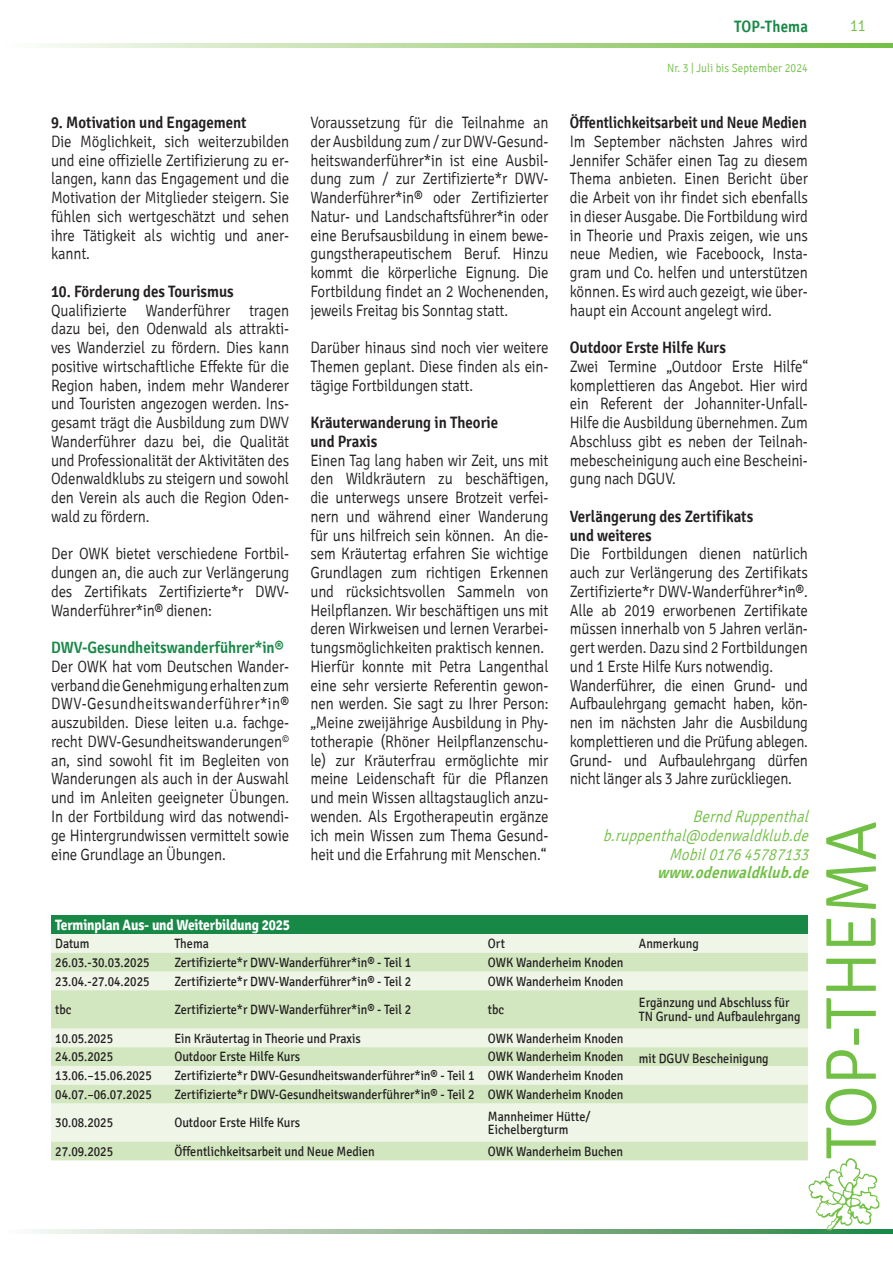
<style>
.page{position:relative;width:893px;height:1263px;background:#fff}
.page>*{position:absolute;margin:0;border:0;box-sizing:border-box;transform-origin:0 0}
.t1{font:300 72px "Signika";letter-spacing:-.01em;color:#71bf44;scale:.95 1}
.t2{font:300 16.5px/18.8px "Signika";letter-spacing:-.01em;color:#231f20;text-align:justify;scale:.9 1}
.t3{font:600 16.5px/18.8px "Signika";color:#231f20;scale:.9 1}
.t4{font:italic 300 16.5px/18.8px "Signika";color:#71bf44;text-align:right;scale:.9 1}
.t5{font:600 16.5px "Signika";color:#188847;scale:.9 1}
.t6{font:600 16.5px "Signika";color:#231f20;scale:.86 1}
.t7{font:italic 600 16.5px "Signika";color:#71bf44;scale:.9 1}
.t8{font:300 16.5px "Signika";color:#71bf44;scale:.9 1}
.t9{font:700 15px "Signika";letter-spacing:-.01em;color:#fff;scale:.9 1}
.t10{font:13.5px/13.5px "Signika";color:#231f20;scale:.9 1}
.t11{font:300 12px "Signika";letter-spacing:.01em;color:#71bf44;scale:.9 1}
</style>
<div class="page">
<svg style="left:36px;top:1229px;width:857px;height:4px"></svg>
<img style="left:807px;top:1158px;width:74px;height:75px">
<svg style="left:43px;top:44px;width:850px;height:4px"></svg>
<div style="left:51px;top:915px;width:757px;height:19px;background:#188847"></div>
<div style="left:51px;top:934px;width:757px;height:19px;background:#eff6e8"></div>
<svg style="left:51px;top:953px;width:757px;height:207px;fill:#d2e7c0"></svg>
<p class="t5" style="left:734px;top:17px;width:84px">TOP-Thema</p>
<p class="t8" style="left:850px;top:17px;width:19px">11</p>
<p class="t11" style="left:667px;top:61px;width:158px">Nr. 3 | Juli bis September 2024</p>
<p class="t3" style="left:51px;top:113px;width:219px">9. Motivation und Engagement</p>
<p class="t2" style="left:51px;top:132px;width:266px">Die Möglichkeit, sich weiterzubilden und eine offizielle Zertifizierung zu er&shy;langen, kann das Engagement und die Motivation der Mitglieder steigern. Sie fühlen sich wertgeschätzt und sehen ihre Tätigkeit als wichtig und aner&shy;kannt.</p>
<p class="t3" style="left:51px;top:282px;width:204px">10. Förderung des Tourismus</p>
<p class="t2" style="left:51px;top:301px;width:266px">Qualifizierte Wanderführer tragen dazu bei, den Odenwald als attrakti&shy;ves Wanderziel zu fördern. Dies kann positive wirtschaftliche Effekte für die Region haben, indem mehr Wanderer und Touristen angezogen werden. Ins&shy;gesamt trägt die Ausbildung zum DWV Wanderführer dazu bei, die Qualität und Professionalität der Aktivitäten des Odenwaldklubs zu steigern und sowohl den Verein als auch die Region Oden&shy;wald zu fördern.</p>
<p class="t2" style="left:51px;top:545px;width:266px">Der OWK bietet verschiedene Fortbil&shy;dungen an, die auch zur Verlängerung des Zertifikats Zertifizierte*r DWV-Wanderführer*in® dienen:</p>
<p class="t5" style="left:51px;top:638px;width:260px">DWV-Gesundheitswanderführer*in®</p>
<p class="t2" style="left:51px;top:657px;width:266px">Der OWK hat vom Deutschen Wander&shy;verband die Genehmigung erhalten zum DWV-Gesundheitswanderführer*in® auszubilden. Diese leiten u.a. fachge&shy;recht DWV-Gesundheitswanderungen<sup>© </sup>an, sind sowohl fit im Begleiten von Wanderungen als auch in der Auswahl und im Anleiten geeigneter Übungen.<br>In der Fortbildung wird das notwendi&shy;ge Hintergrundwissen vermittelt sowie eine Grundlage an Übungen.</p>
<p class="t2" style="left:310px;top:114px;width:266px">Voraussetzung für die Teilnahme an der Ausbildung zum / zur DWV-Gesund&shy;heitswanderführer*in ist eine Ausbil&shy;dung zum / zur Zertifizierte*r DWV-Wanderführer*in® oder Zertifizierter Natur- und Landschaftsführer*in oder eine Berufsausbildung in einem bewe&shy;gungstherapeutischem Beruf. Hinzu kommt die körperliche Eignung. Die Fortbildung findet an 2 Wochenenden, jeweils Freitag bis Sonntag statt.</p>
<p class="t2" style="left:310px;top:339px;width:266px">Darüber hinaus sind noch vier weitere Themen geplant. Diese finden als ein&shy;tägige Fortbildungen statt.</p>
<p class="t3" style="left:310px;top:413px;width:210px">Kräuterwanderung in Theorie und Praxis</p>
<p class="t2" style="left:310px;top:451px;width:266px;text-align:left">Einen Tag lang haben wir Zeit, uns mit den Wildkräutern zu beschäftigen, die unterwegs unsere Brotzeit verfei&shy;nern und während einer Wanderung für uns hilfreich sein können. An die&shy;sem Kräutertag erfahren Sie wichtige Grundlagen zum richtigen Erkennen und rücksichtsvollen Sammeln von Heilpflanzen. Wir beschäftigen uns mit deren Wirkweisen und lernen Verarbei&shy;tungsmöglichkeiten praktisch kennen.<br>Hierfür konnte mit Petra Langenthal eine sehr versierte Referentin gewon&shy;nen werden. Sie sagt zu Ihrer Person: „Meine zweijährige Ausbildung in Phy&shy;totherapie (Rhöner Heilpflanzenschu&shy;le) zur Kräuterfrau ermöglichte mir meine Leidenschaft für die Pflanzen und mein Wissen alltagstauglich anzu&shy;wenden. Als Ergotherapeutin ergänze ich mein Wissen zum Thema Gesund&shy;heit und die Erfahrung mit Menschen.“</p>
<p class="t6" style="left:570px;top:113px;width:277px">Öffentlichkeitsarbeit und Neue Medien</p>
<p class="t2" style="left:570px;top:132px;width:266px">Im September nächsten Jahres wird Jennifer Schäfer einen Tag zu diesem Thema anbieten. Einen Bericht über die Arbeit von ihr findet sich ebenfalls in dieser Ausgabe. Die Fortbildung wird in Theorie und Praxis zeigen, wie uns neue Medien, wie Faceboock, Insta&shy;gram und Co. helfen und unterstützen können. Es wird auch gezeigt, wie über&shy;haupt ein Account angelegt wird.</p>
<p class="t3" style="left:570px;top:338px;width:175px">Outdoor Erste Hilfe Kurs</p>
<p class="t2" style="left:570px;top:357px;width:266px">Zwei Termine „Outdoor Erste Hilfe“ komplettieren das Angebot. Hier wird ein Referent der Johanniter-Unfall-Hilfe die Ausbildung übernehmen. Zum Abschluss gibt es neben der Teilnah&shy;mebescheinigung auch eine Bescheini&shy;gung nach DGUV.</p>
<p class="t3" style="left:570px;top:507px;width:205px">Verlängerung des Zertifikats und weiteres</p>
<p class="t2" style="left:570px;top:545px;width:266px;text-align:left">Die Fortbildungen dienen natürlich auch zur Verlängerung des Zertifikats Zertifizierte*r DWV-Wanderführer*in®.<br>Alle ab 2019 erworbenen Zertifikate müssen innerhalb von 5 Jahren verlän&shy;gert werden. Dazu sind 2 Fortbildungen und 1 Erste Hilfe Kurs notwendig.<br>Wanderführer, die einen Grund- und Aufbaulehrgang gemacht haben, kön&shy;nen im nächsten Jahr die Ausbildung komplettieren und die Prüfung ablegen.<br>Grund- und Aufbaulehrgang dürfen nicht länger als 3 Jahre zurückliegen.</p>
<p class="t4" style="left:603px;top:807px;width:235px">BerndRuppenthal b.ruppenthal@odenwaldklub.de<br>Mobil017645787133</p>
<p class="t7" style="left:657px;top:863px;width:175px">www.odenwaldklub.de</p>
<p class="t9" style="left:55px;top:916px;width:262px">Terminplan Aus- und Weiterbildung 2025</p>
<p class="t10" style="left:55px;top:937px;width:40px">Datum</p>
<p class="t10" style="left:174px;top:937px;width:40px">Thema</p>
<p class="t10" style="left:488px;top:937px;width:20px">Ort</p>
<p class="t10" style="left:639px;top:937px;width:68px">Anmerkung</p>
<p class="t10" style="left:55px;top:956px;width:106px">26.03.-30.03.2025</p>
<p class="t10" style="left:174px;top:956px;width:265px">Zertifizierte*r DWV-Wanderführer*in® - Teil 1</p>
<p class="t10" style="left:488px;top:956px;width:152px">OWK Wanderheim Knoden</p>
<p class="t10" style="left:55px;top:975px;width:106px">23.04.-27.04.2025</p>
<p class="t10" style="left:174px;top:975px;width:265px">Zertifizierte*r DWV-Wanderführer*in® - Teil 2</p>
<p class="t10" style="left:488px;top:975px;width:152px">OWK Wanderheim Knoden</p>
<p class="t10" style="left:55px;top:1003px;width:19px">tbc</p>
<p class="t10" style="left:174px;top:1003px;width:265px">Zertifizierte*r DWV-Wanderführer*in® - Teil 2</p>
<p class="t10" style="left:488px;top:1003px;width:20px">tbc</p>
<p class="t10" style="left:639px;top:996px;width:181px">Ergänzung und Abschluss für<br>TN Grund- und Aufbaulehrgang</p>
<p class="t10" style="left:55px;top:1032px;width:66px">10.05.2025</p>
<p class="t10" style="left:174px;top:1032px;width:209px">Ein Kräutertag in Theorie und Praxis</p>
<p class="t10" style="left:488px;top:1032px;width:152px">OWK Wanderheim Knoden</p>
<p class="t10" style="left:55px;top:1050px;width:66px">24.05.2025</p>
<p class="t10" style="left:174px;top:1050px;width:141px">Outdoor Erste Hilfe Kurs</p>
<p class="t10" style="left:488px;top:1052px;width:313px">OWK Wanderheim Knoden mit DGUV Bescheinigung</p>
<p class="t10" style="left:55px;top:1069px;width:109px">13.06.–15.06.2025</p>
<p class="t10" style="left:174px;top:1069px;width:501px">Zertifizierte*r DWV-Gesundheitswanderführer*in® - Teil 1 OWK Wanderheim Knoden</p>
<p class="t10" style="left:55px;top:1088px;width:109px">04.07.–06.07.2025</p>
<p class="t10" style="left:174px;top:1088px;width:501px">Zertifizierte*r DWV-Gesundheitswanderführer*in® - Teil 2 OWK Wanderheim Knoden</p>
<p class="t10" style="left:55px;top:1116px;width:66px">30.08.2025</p>
<p class="t10" style="left:174px;top:1116px;width:141px">Outdoor Erste Hilfe Kurs</p>
<p class="t10" style="left:488px;top:1109px;width:115px">Mannheimer Hütte/<br>Eichelbergturm</p>
<p class="t10" style="left:55px;top:1145px;width:66px">27.09.2025</p>
<p class="t10" style="left:174px;top:1145px;width:224px">Öffentlichkeitsarbeit und Neue Medien</p>
<p class="t10" style="left:488px;top:1145px;width:152px">OWK Wanderheim Buchen</p>
<h1 class="t1" style="left:812px;top:1159px;width:358px;rotate:-90deg">TOP-THEMA</h1>
</div>
